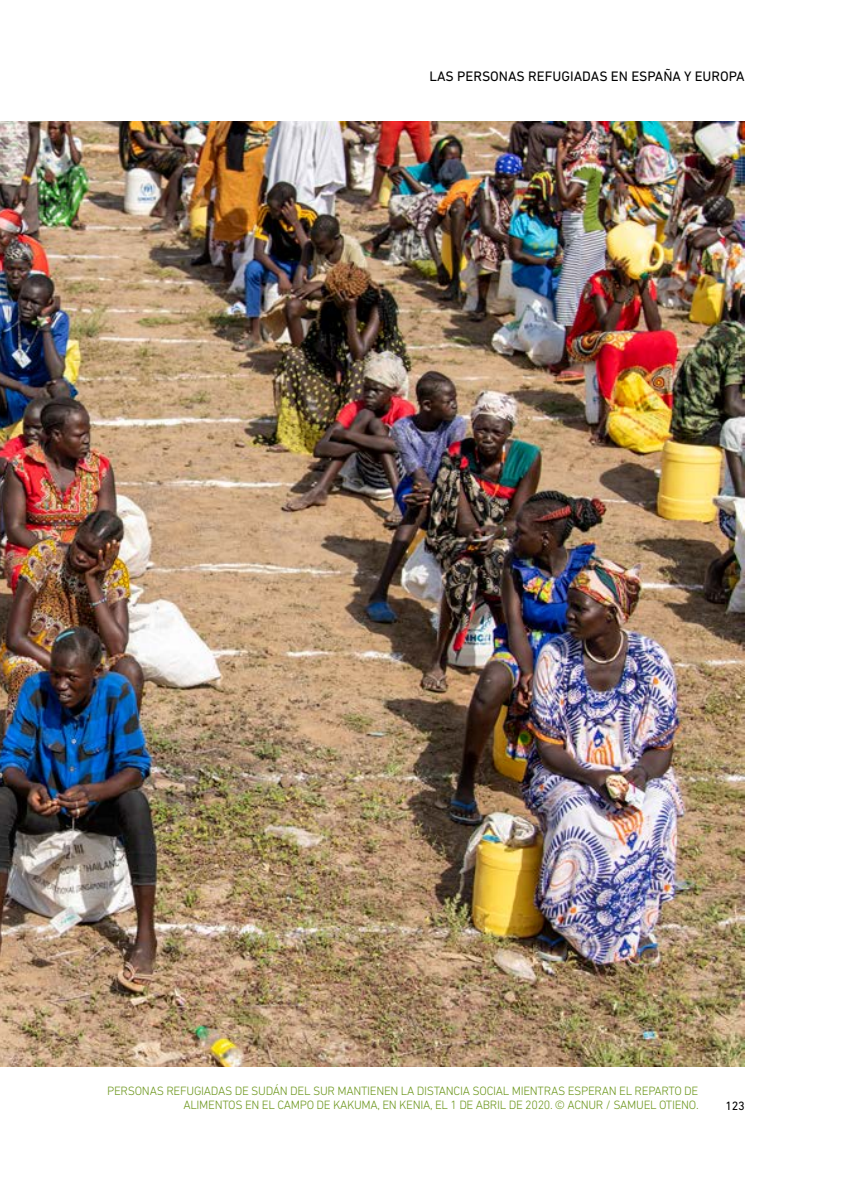
<style>
.page{position:relative;width:844px;height:1191px;background:#fff}
.page>*{position:absolute;margin:0;border:0;box-sizing:border-box;transform-origin:0 0}
.t1{font:14px "DIN Next LT Pro";color:#000}
.t2{font:300 12.25px/14px "DIN Next LT Pro";letter-spacing:-.025em;color:#6a9519;text-align:right}
.t3{font:12.25px "DIN Next LT Pro";color:#000}
</style>
<div class="page">
<img style="left:0;top:121px;width:744px;height:946px">
<p class="t1" style="left:429px;top:68px;width:316px">LAS PERSONAS REFUGIADAS EN ESPAÑA Y EUROPA</p>
<p class="t2" style="left:107px;top:1083px;width:592px">PERSONAS REFUGIADAS DE SUDÁN DEL SUR MANTIENEN LA DISTANCIA SOCIAL MIENTRAS ESPERAN EL REPARTO DE<br>ALIMENTOS EN EL CAMPO DE KAKUMA, EN KENIA, EL 1 DE ABRIL DE 2020. © ACNUR / SAMUEL OTIENO.</p>
<p class="t3" style="left:725px;top:1098px;width:21px">123</p>
</div>
